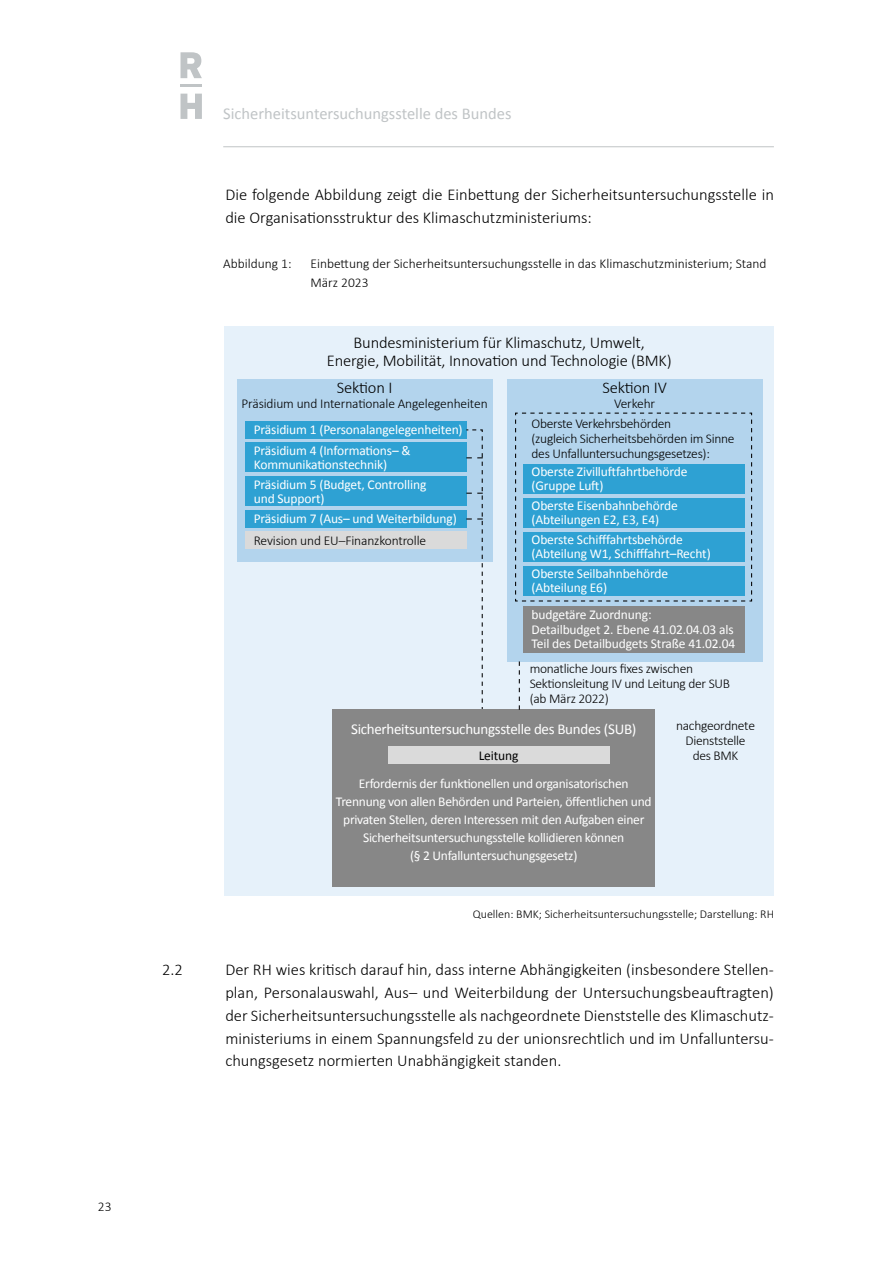
<style>
.page{position:relative;width:893px;height:1263px;background:#fff}
.page>*{position:absolute;margin:0;border:0;box-sizing:border-box;transform-origin:0 0}
.Langfassung_Standard{font:16.5px/22.8px "Calibri Light 2";color:#000}
.t1{font:16.5px "Calibri";color:#c0c4c6}
.t2{font:15px "Calibri 2";letter-spacing:-.02em;color:#fff}
.t3{font:13.5px/14.2px "Calibri 2";letter-spacing:-.015em;color:#fff}
.Langfassung_Abbildungsbeschriftung{font:13.5px/15px "Calibri Light 2";letter-spacing:-.02em;color:#000}
.Langfassung_Abbildungsbeschriftung-2{font:13.5px/18.8px "Calibri Light 2";color:#000}
.t4{font:300 13.5px/15px "Calibri";letter-spacing:-.02em;color:#000;text-align:center}
.t5{font:13.5px "Calibri 2";letter-spacing:-.01em;color:#000}
.t6{font:12px "Calibri Light 2";color:#000}
.s1{font-family:"Calibri Light 2";color:#000}
.s2{font-family:"Calibri Light 2";font-weight:400}
</style>
<div class="page">
<svg style="left:181px;top:94px;width:21px;height:25px"></svg>
<svg style="left:181px;top:52px;width:21px;height:26px"></svg>
<hr style="left:180px;top:85px;width:22px;height:2px;background:#c0c4c6">
<hr style="left:223px;top:146px;width:551px;height:1px;background:#c0c4c6">
<div style="left:224px;top:326px;width:550px;height:570px;background:#e6f1fa"></div>
<div style="left:237px;top:379px;width:255px;height:182px;background:#b3d4ed"></div>
<div style="left:507px;top:379px;width:255px;height:282px;background:#b3d4ed"></div>
<div style="left:245px;top:421px;width:221px;height:17px;background:#2ea1d3"></div>
<div style="left:245px;top:442px;width:221px;height:30px;background:#2ea1d3"></div>
<div style="left:245px;top:476px;width:221px;height:30px;background:#2ea1d3"></div>
<div style="left:245px;top:510px;width:221px;height:17px;background:#2ea1d3"></div>
<div style="left:245px;top:532px;width:221px;height:17px;background:#dadada"></div>
<div style="left:523px;top:606px;width:221px;height:47px;background:#878787"></div>
<div style="left:333px;top:710px;width:322px;height:177px;background:#878787"></div>
<div style="left:388px;top:747px;width:221px;height:17px;background:#dadada"></div>
<svg style="left:465px;top:429px;width:18px;height:281px"></svg>
<svg style="left:519px;top:661px;width:1px;height:49px"></svg>
<svg style="left:515px;top:412px;width:238px;height:190px"></svg>
<p class="t1" style="left:223px;top:103px;width:290px">Sicherheitsuntersuchungsstelle des Bundes</p>
<p class="Langfassung_Standard" style="left:225px;top:183px;width:550px">Die folgende Abbildung zeigt die Einbettung der Sicherheitsuntersuchungsstelle in die Organisationsstruktur des Klimaschutzministeriums:</p>
<p class="Langfassung_Abbildungsbeschriftung" style="left:223px;top:256px;width:70px">Abbildung 1:</p>
<p class="Langfassung_Abbildungsbeschriftung-2" style="left:310px;top:254px;width:458px">Einbettung der Sicherheitsuntersuchungsstelle in das Klimaschutzministerium; Stand<br>März 2023</p>
<p class="Langfassung_Standard" style="left:327px;top:333px;width:346px;line-height:18px;text-align:center">Bundesministerium für Klimaschutz, Umwelt,<br>Energie, Mobilität, Innovation und Technologie (BMK)</p>
<p class="Langfassung_Standard" style="left:337px;top:376px;width:57px">Sektion I</p>
<p class="Langfassung_Abbildungsbeschriftung" style="left:242px;top:396px;width:248px">Präsidium und Internationale Angelegenheiten</p>
<p class="Langfassung_Standard" style="left:602px;top:376px;width:66px">Sektion IV</p>
<p class="t4" style="left:614px;top:396px;width:43px">Verkehr</p>
<p class="t3" style="left:254px;top:419px;width:210px;line-height:20.5px">Präsidium 1 (Personalangelegenheiten)<br>Präsidium 4 (Informations– &amp;</p>
<p class="t3" style="left:254px;top:454px;width:174px;line-height:19.8px">Kommunikationstechnik)<br>Präsidium 5 (Budget, Controlling</p>
<p class="t3" style="left:254px;top:487px;width:204px;line-height:20.9px">und Support)<br>Präsidium 7 (Aus– und Weiterbildung)<br><span class="s1">Revision und EU–Finanzkontrolle</span></p>
<p class="Langfassung_Abbildungsbeschriftung" style="left:531px;top:415px;width:205px">Oberste Verkehrsbehörden<br>(zugleich Sicherheitsbehörden im Sinne des Unfalluntersuchungsgesetzes):</p>
<p class="t3" style="left:531px;top:463px;width:158px">Oberste Zivilluftfahrtbehörde (Gruppe Luft)</p>
<p class="t3" style="left:531px;top:498px;width:148px">Oberste Eisenbahnbehörde (Abteilungen E2, E3, E4)</p>
<p class="t3" style="left:531px;top:532px;width:181px">Oberste Schifffahrtsbehörde (Abteilung W1, Schifffahrt–Recht)</p>
<p class="t3" style="left:531px;top:566px;width:138px">Oberste Seilbahnbehörde (Abteilung E6)</p>
<p class="t3" style="left:531px;top:607px;width:205px">budgetäre Zuordnung:<br>Detailbudget 2. Ebene 41.02.04.03 als<br>Teil des Detailbudgets Straße 41.02.04</p>
<p class="Langfassung_Abbildungsbeschriftung" style="left:530px;top:661px;width:202px">monatliche Jours fixes zwischen<br>Sektionsleitung IV und Leitung der SUB (ab März 2022)</p>
<p class="t4" style="left:676px;top:717px;width:80px">nachgeordnete<br>Dienststelle <span class="s2">des BMK</span></p>
<p class="t2" style="left:351px;top:720px;width:287px">Sicherheitsuntersuchungsstelle des Bundes (SUB)</p>
<p class="t5" style="left:479px;top:747px;width:41px">Leitung</p>
<p class="t3" style="left:336px;top:774px;width:317px;line-height:18px;text-align:center">Erfordernis der funktionellen und organisatorischen Trennung von allen Behörden und Parteien, öffentlichen und privaten Stellen, deren Interessen mit den Aufgaben einer Sicherheitsuntersuchungsstelle kollidieren können<br>(§ 2 Unfalluntersuchungsgesetz)</p>
<p class="t6" style="left:473px;top:906px;width:303px">Quellen: BMK; Sicherheitsuntersuchungsstelle; Darstellung: RH</p>
<p class="Langfassung_Standard" style="left:162px;top:958px;width:22px">2.2</p>
<p class="Langfassung_Standard" style="left:225px;top:958px;width:550px;text-align:justify">Der RH wies kritisch darauf hin, dass interne Abhängigkeiten (insbesondere Stellen&shy;plan, Personalauswahl, Aus– und Weiterbildung der Untersuchungsbeauftragten) der Sicherheitsuntersuchungsstelle als nachgeordnete Dienststelle des Klimaschutz&shy;ministeriums in einem Spannungsfeld zu der unionsrechtlich und im Unfalluntersu&shy;chungsgesetz normierten Unabhängigkeit standen.</p>
<p class="Langfassung_Abbildungsbeschriftung" style="left:98px;top:1199px;width:15px">23</p>
</div>
